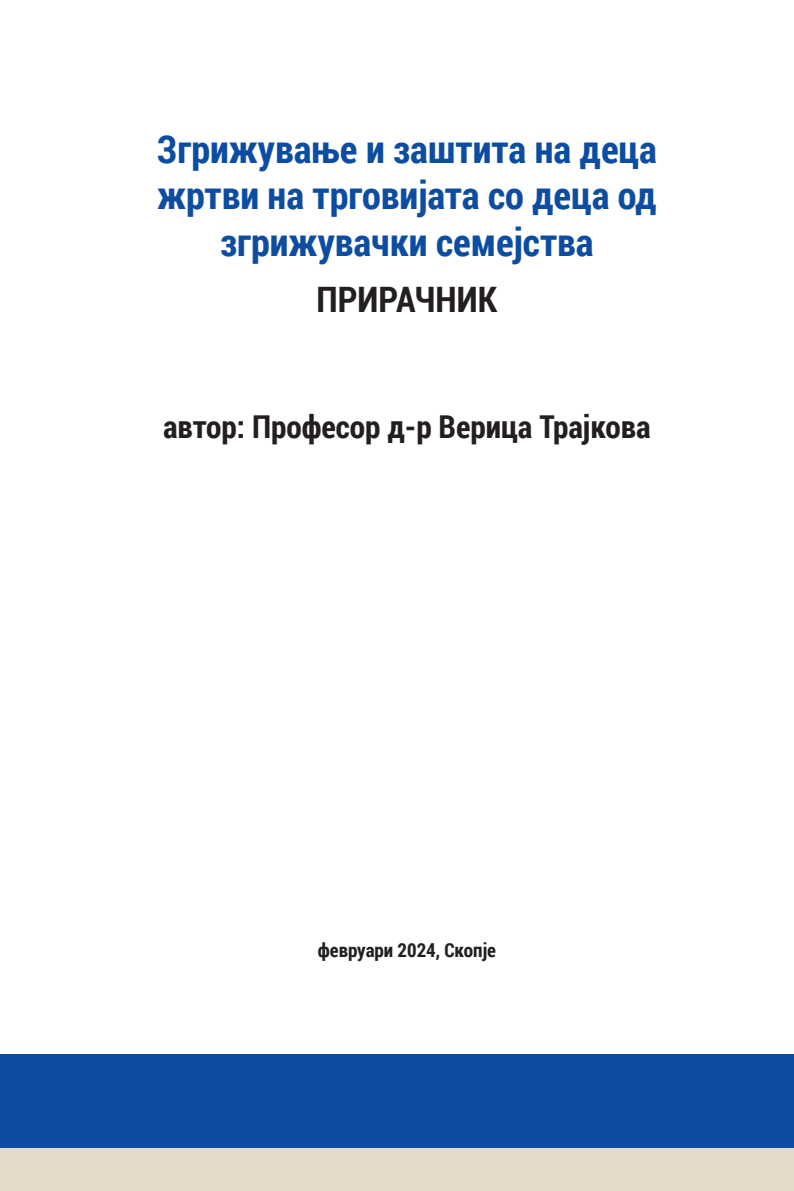
<style>
.page{position:relative;width:794px;height:1191px;background:#fff}
.page>*{position:absolute;margin:0;border:0;box-sizing:border-box;transform-origin:0 0}
.t1{font:700 38.5px/46.2px "Roboto Condensed";color:#0d4da1;text-align:center}
.t2{font:700 35px "Roboto Condensed";color:#231f20}
.t3{font:700 31.5px "Roboto Condensed";color:#231f20}
.t4{font:700 19.25px "Roboto Condensed";color:#231f20}
</style>
<div class="page">
<div style="left:0;top:1148px;width:794px;height:43px;background:#e4dcc9"></div>
<div style="left:0;top:1054px;width:794px;height:94px;background:#0d4da1"></div>
<p class="t1" style="left:157px;top:125px;width:501px">Згрижување и заштита на деца жртви на трговијата со деца од згрижувачки семејства</p>
<p class="t2" style="left:317px;top:274px;width:182px">ПРИРАЧНИК</p>
<p class="t3" style="left:163px;top:404px;width:489px">автор: Професор д-р Верица Трајкова</p>
<p class="t4" style="left:318px;top:937px;width:180px">февруари 2024, Скопје</p>
</div>
